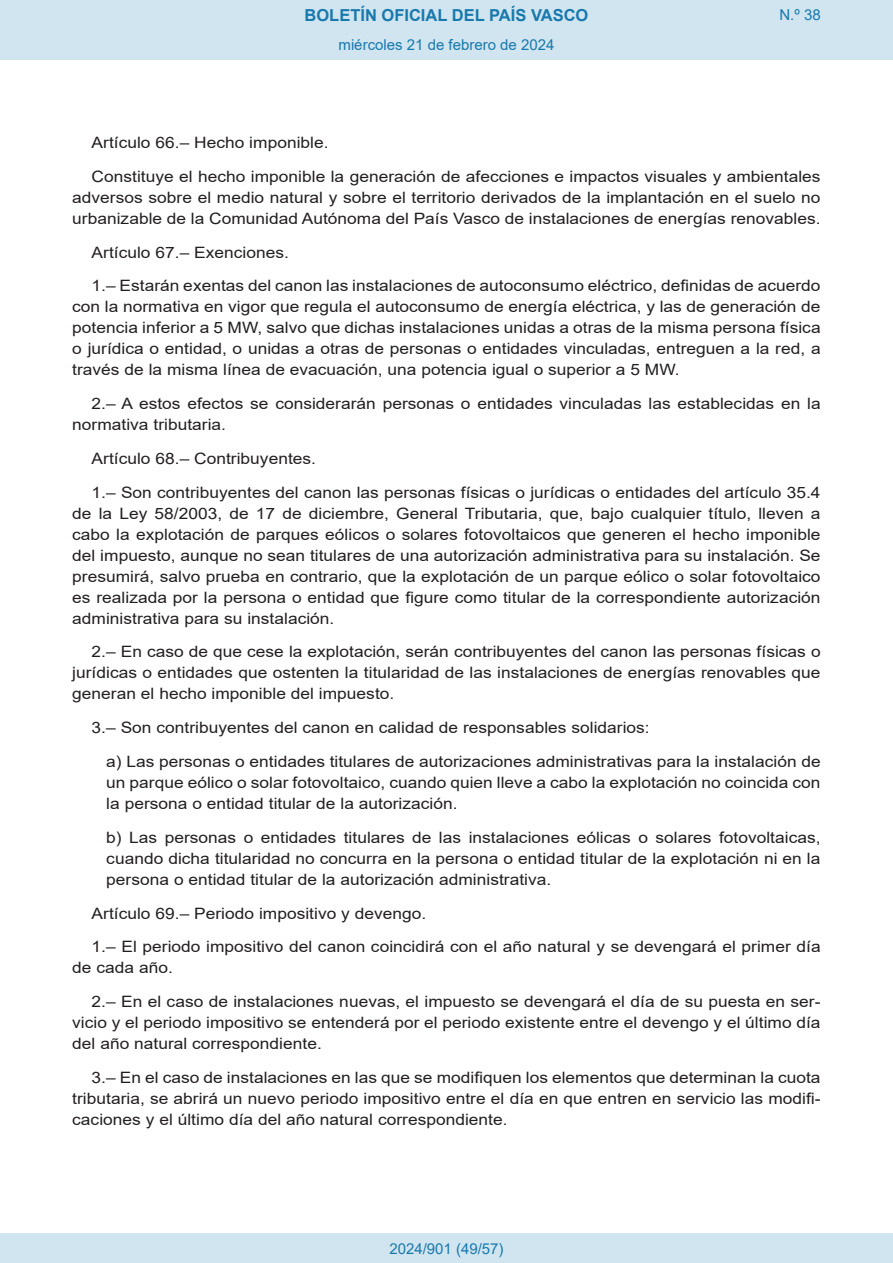
<style>
.page{position:relative;width:893px;height:1263px;background:#fff}
.page>*{position:absolute;margin:0;border:0;box-sizing:border-box;transform-origin:0 0}
.t1{font:700 16.5px "Arial";color:#1879ad}
.BOPVDetalle{font:15.6px/21px "Arial";color:#231f20;text-align:justify;scale:1.11 1}
.BOPVDetalle1{font:15.6px/21px "Arial";color:#231f20;text-align:justify;scale:1.11 1}
.Paginacion_Centro{font:15px "Arial";color:#1879ad}
</style>
<div class="page">
<div style="left:0;top:0;width:893px;height:60px;background:#d0e5f0"></div>
<div style="left:0;top:1233px;width:893px;height:30px;background:#d0e5f0"></div>
<p class="t1" style="left:305px;top:3px;width:285px">BOLETÍN OFICIAL DEL PAÍS VASCO</p>
<p class="Paginacion_Centro" style="left:338px;top:35px;width:217px">miércoles 21 de febrero de 2024</p>
<p class="Paginacion_Centro" style="left:779px;top:5px;width:43px">N.º 38</p>
<p class="BOPVDetalle" style="left:92px;top:132px;width:215px">Artículo 66.– Hecho imponible.</p>
<p class="BOPVDetalle" style="left:72px;top:166px;width:676px;text-indent:19px">Constituye el hecho imponible la generación de afecciones e impactos visuales y ambientales adversos sobre el medio natural y sobre el territorio derivados de la implantación en el suelo no urbanizable de la Comunidad Autónoma del País Vasco de instalaciones de energías renovables.</p>
<p class="BOPVDetalle" style="left:92px;top:242px;width:179px">Artículo 67.– Exenciones.</p>
<p class="BOPVDetalle" style="left:72px;top:275px;width:676px;text-indent:19px">1.– Estarán exentas del canon las instalaciones de autoconsumo eléctrico, definidas de acuerdo con la normativa en vigor que regula el autoconsumo de energía eléctrica, y las de generación de potencia inferior a 5 MW, salvo que dichas instalaciones unidas a otras de la misma persona física o jurídica o entidad, o unidas a otras de personas o entidades vinculadas, entreguen a la red, a través de la misma línea de evacuación, una potencia igual o superior a 5 MW.</p>
<p class="BOPVDetalle" style="left:72px;top:393px;width:676px;text-indent:19px">2.– A estos efectos se considerarán personas o entidades vinculadas las establecidas en la normativa tributaria.</p>
<p class="BOPVDetalle" style="left:92px;top:448px;width:204px">Artículo 68.– Contribuyentes.</p>
<p class="BOPVDetalle" style="left:72px;top:482px;width:676px;text-indent:19px">1.– Son contribuyentes del canon las personas físicas o jurídicas o entidades del artículo 35.4 de la Ley 58/2003, de 17 de diciembre, General Tributaria, que, bajo cualquier título, lleven a cabo la explotación de parques eólicos o solares fotovoltaicos que generen el hecho imponible del impuesto, aunque no sean titulares de una autorización administrativa para su instalación. Se presumirá, salvo prueba en contrario, que la explotación de un parque eólico o solar fotovoltaico es realizada por la persona o entidad que figure como titular de la correspondiente autorización administrativa para su instalación.</p>
<p class="BOPVDetalle" style="left:72px;top:641px;width:676px;text-indent:19px">2.– En caso de que cese la explotación, serán contribuyentes del canon las personas físicas o jurídicas o entidades que ostenten la titularidad de las instalaciones de energías renovables que generan el hecho imponible del impuesto.</p>
<p class="BOPVDetalle" style="left:92px;top:717px;width:504px">3.– Son contribuyentes del canon en calidad de responsables solidarios:</p>
<p class="BOPVDetalle1" style="left:106px;top:751px;width:645px">a) Las personas o entidades titulares de autorizaciones administrativas para la instalación de un parque eólico o solar fotovoltaico, cuando quien lleve a cabo la explotación no coincida con la persona o entidad titular de la autorización.</p>
<p class="BOPVDetalle1" style="left:106px;top:827px;width:645px">b) Las personas o entidades titulares de las instalaciones eólicas o solares fotovoltaicas, cuando dicha titularidad no concurra en la persona o entidad titular de la explotación ni en la persona o entidad titular de la autorización administrativa.</p>
<p class="BOPVDetalle" style="left:92px;top:902px;width:303px">Artículo 69.– Periodo impositivo y devengo.</p>
<p class="BOPVDetalle" style="left:72px;top:936px;width:676px;text-indent:19px">1.– El periodo impositivo del canon coincidirá con el año natural y se devengará el primer día de cada año.</p>
<p class="BOPVDetalle" style="left:72px;top:991px;width:676px;text-indent:19px">2.– En el caso de instalaciones nuevas, el impuesto se devengará el día de su puesta en ser&shy;vicio y el periodo impositivo se entenderá por el periodo existente entre el devengo y el último día del año natural correspondiente.</p>
<p class="BOPVDetalle" style="left:72px;top:1067px;width:676px;text-indent:19px">3.– En el caso de instalaciones en las que se modifiquen los elementos que determinan la cuota tributaria, se abrirá un nuevo periodo impositivo entre el día en que entren en servicio las modifi&shy;caciones y el último día del año natural correspondiente.</p>
<p class="Paginacion_Centro" style="left:389px;top:1238px;width:116px">2024/901 (49/57)</p>
</div>
